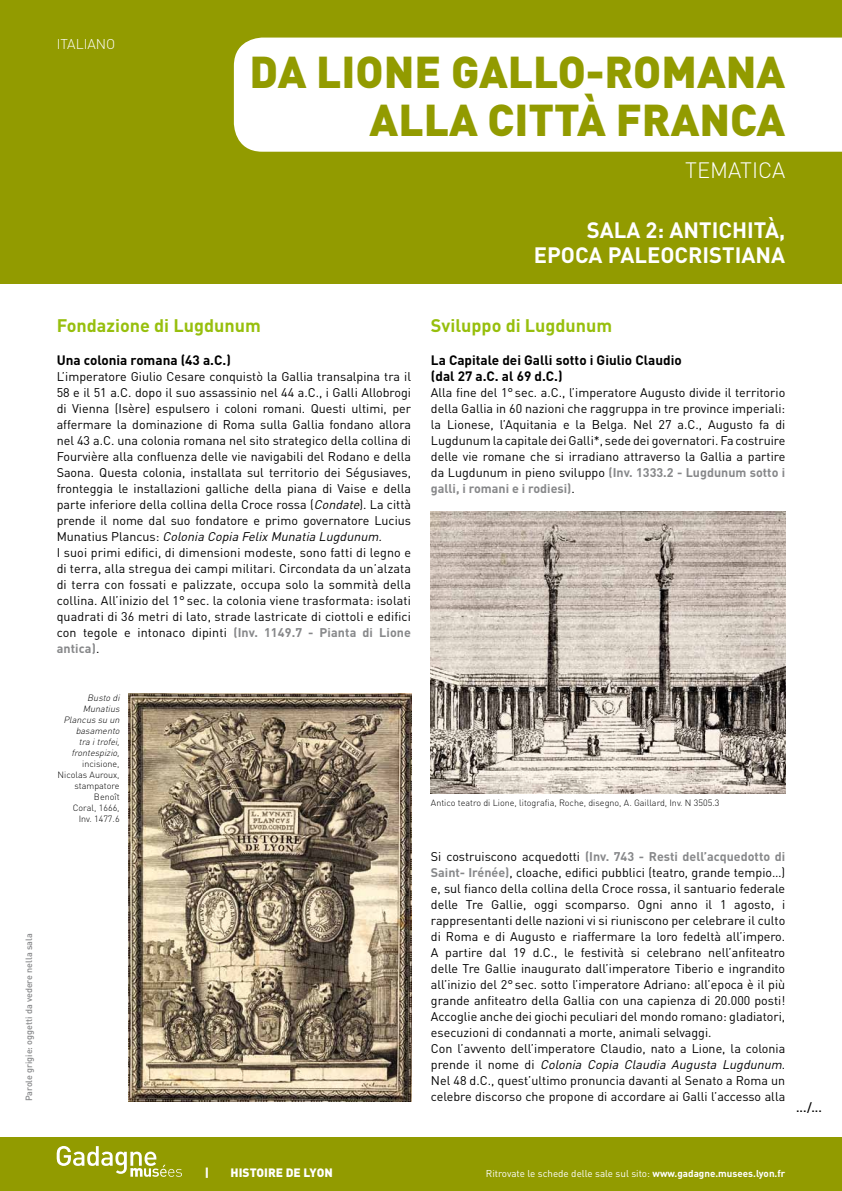
<style>
.page{position:relative;width:842px;height:1191px;background:#fff}
.page>*{position:absolute;margin:0;border:0;box-sizing:border-box;transform-origin:0 0}
.t1{font:900 44px/48px "DIN";color:#929b00;text-align:right}
.t2{font:700 22px/25px "DIN";color:#fff;text-align:right}
.t3{font:300 22px "DIN";color:#fff}
.t4{font:700 18px "DIN";color:#97bf0d}
.t5{font:300 14px "DIN";color:#fff}
.t6{font:700 13.5px/16px "DIN";color:#000}
.t7{font:12.5px/16px "DIN";color:#000}
.t8{font:500 12.5px "DIN";color:#000}
.t9{font:900 12px "DIN";color:#fff}
.t10{font:9.9px "DIN";color:#fff}
.t11{font:300 9px/11px "DIN";color:#000;text-align:right}
.t12{font:italic 300 9px/11px "DIN";color:#000;text-align:right}
.t13{font:500 9px "DIN";color:#87888a}
.s1{font-style:italic}
.s2{font-weight:700;color:#87888a}
.s3{font-weight:700}
</style>
<div class="page">
<div style="left:0;top:0;width:842px;height:284px;background:#929b00"></div>
<div style="left:0;top:1137px;width:842px;height:54px;background:#929b00"></div>
<svg style="left:57px;top:1146px;width:125px;height:30px"></svg>
<div style="left:234px;top:38px;width:608px;height:114px;background:#fff"></div>
<img style="left:128px;top:693px;width:283px;height:408px">
<img style="left:431px;top:512px;width:354px;height:281px">
<p class="t13" style="left:23px;top:1101px;width:169px;rotate:-90deg">Parole grigie: oggetti da vedere nella sala</p>
<p class="t5" style="left:57px;top:35px;width:60px">italiano</p>
<h1 class="t1" style="left:250px;top:46px;width:537px">DA LIONE GALLO-ROMANA<br>ALLA CITTÀ FRANCA</h1>
<h2 class="t3" style="left:685px;top:157px;width:102px">TEMATICA</h2>
<h2 class="t2" style="left:534px;top:217px;width:253px">SALA 2: ANTICHITÀ,<br>EPOCA PALEOCRISTIANA</h2>
<h3 class="t4" style="left:57px;top:313px;width:206px">Fondazione di Lugdunum</h3>
<p class="t6" style="left:57px;top:351px;width:176px">Una colonia romana (43 a.C.)</p>
<p class="t7" style="left:57px;top:368px;width:356px">L’imperatore Giulio Cesare conquistò la Gallia transalpina tra il 58 e il 51 a.C. dopo il suo assassinio nel 44 a.C., i Galli Allobrogi di Vienna (Isère) espulsero i coloni romani. Questi ultimi, per affermare la dominazione di Roma sulla Gallia fondano allora nel 43 a.C. una colonia romana nel sito strategico della collina di Fourvière alla confluenza delle vie navigabili del Rodano e della Saona. Questa colonia, installata sul territorio dei Ségusiaves, fronteggia le installazioni galliche della piana di Vaise e della parte inferiore della collina della Croce rossa (<span class="s1">Condate</span>). La città prende il nome dal suo fondatore e primo governatore Lucius M u n a t i u s P l a n c u s : <span class="s1">Colonia Copia FelixMunatia Lugdunum.<br></span>I suoi primi edifici, di dimensioni modeste, sono fatti di legno e di terra, alla stregua dei campi militari. Circondata da un’alzata di terra con fossati e palizzate, occupa solo la sommità della collina. All’inizio del 1° sec. la colonia viene trasformata: isolati quadrati di 36 metri di lato, strade lastricate di ciottoli e edifici con tegole e intonaco dipinti <span class="s2">(Inv. 1149.7 - Pianta di Lione antica)</span>.</p>
<p class="t12" style="left:64px;top:692px;width:60px">Busto di<br>Munatius<br>Plancus su un basamento tra itrofei, frontespizio,</p>
<p class="t11" style="left:58px;top:758px;width:63px">incisione,<br>N icolas Auroux, stampatore<br>Benoît<br>Coral, 1666,<br>Inv. 1477.6</p>
<h3 class="t4" style="left:431px;top:313px;width:183px">Sviluppo di Lugdunum</h3>
<p class="t6" style="left:431px;top:351px;width:252px">La Capitale dei Galli sotto i Giulio Claudio (dal 27 a.C. al 69 d.C.)</p>
<p class="t7" style="left:431px;top:384px;width:356px;text-align:justify">Alla fine del 1° sec. a.C., l’imperatore Augusto divide il territorio della Gallia in 60 nazioni che raggruppa in tre province imperiali: la Lionese, l’Aquitania e la Belga. Nel 27 a.C., Augusto fa di Lugdunum la capitale dei Galli*, sede dei governatori. Fa costruire delle vie romane che si irradiano attraverso la Gallia a partire da Lugdunum in pieno sviluppo <span class="s2">(Inv. 1333.2 - Lugdunum sotto i galli, i romani e i rodiesi)</span>.</p>
<p class="t11" style="left:431px;top:797px;width:290px">Antico teatro di Lione, litografia, Roche, disegno, A. Gaillard, Inv. N 3505.3</p>
<p class="t7" style="left:431px;top:848px;width:356px">Si costruiscono acquedotti <span class="s2">(Inv. 743 - Resti dell’acquedotto di Saint- Irénée)</span>, cloache, edifici pubblici (teatro, grande tempio…) e, sul fianco della collina della Croce rossa, il santuario federale delle Tre Gallie, oggi scomparso. Ogni anno il 1 agosto, i rappresentanti delle nazioni vi si riuniscono per celebrare il culto di Roma e di Augusto e riaffermare la loro fedeltà all’impero.<br>A partire dal 19 d.C., le festività si celebrano nell’anfiteatro delle Tre Gallie inaugurato dall’imperatore Tiberio e ingrandito all’inizio del 2° sec. sotto l’imperatore Adriano: all’epoca è il più grande anfiteatro della Gallia con una capienza di 20.000 posti!<br>Accoglie anche dei giochi peculiari del mondo romano: gladiatori, esecuzioni di condannati a morte, animali selvaggi.<br>Con l’avvento dell’imperatore Claudio, nato a Lione, la colonia p re n d e i l n o m e d i <span class="s1">Colonia Copia Claudia Augusta Lugdunum</span>.<br>Nel 48 d.C., quest’ultimo pronuncia davanti al Senato a Roma un celebre discorso che propone di accordare ai Galli l’accesso alla</p>
<p class="t8" style="left:796px;top:1099px;width:27px">.../...</p>
<p class="t9" style="left:205px;top:1164px;width:6px">|</p>
<p class="t9" style="left:231px;top:1164px;width:104px">HISTOIRE DE LYON</p>
<p class="t10" style="left:486px;top:1167px;width:301px">Ritrovate le schede delle sale sul sito: <span class="s3">www.gadagne.musees.lyon.fr</span></p>
</div>
